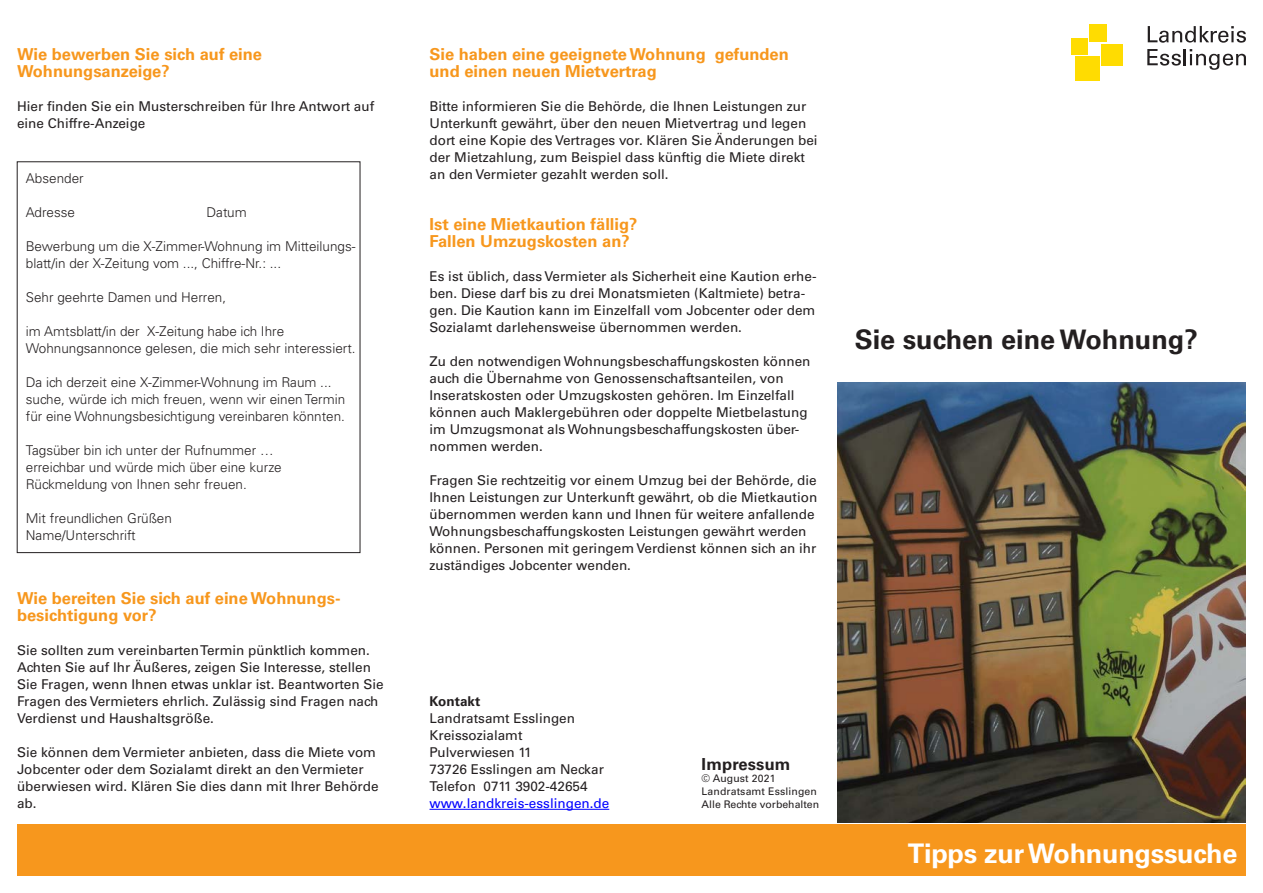
<style>
.page{position:relative;width:1263px;height:893px;background:#fff}
.page>*{position:absolute;margin:0;border:0;box-sizing:border-box;transform-origin:0 0}
.t1{font:700 27px "Univers LT Std";letter-spacing:-.01em;color:#fff}
.t2{font:700 27px "Univers LT Std";color:#231f20}
.t3{font:700 16.5px/17px "Univers LT Std";color:#f7971d}
.t4{font:700 16.5px "Univers LT Std";letter-spacing:.01em;color:#231f20}
.t5{font:13.5px/17px "Univers LT Std";color:#231f20}
.t6{font:300 13.5px/17px "Univers LT Std";color:#231f20}
.t7{font:13.5px "Univers LT Std";color:#00f}
.t8{font:700 13.5px "Univers LT Std";color:#231f20}
.t9{font:10.5px/12.8px "Univers LT Std";letter-spacing:.01em;color:#231f20}
</style>
<div class="page">
<div style="left:1071px;top:38px;width:17px;height:16px;background:#ffdc01"></div>
<div style="left:1075px;top:56px;width:25px;height:25px;background:#ffdc01"></div>
<div style="left:1101px;top:44px;width:22px;height:21px;background:#ffdc01"></div>
<div style="left:1089px;top:24px;width:18px;height:18px;background:#ffdc01"></div>
<svg style="left:1148px;top:26px;width:98px;height:17px"></svg>
<svg style="left:1147px;top:49px;width:99px;height:21px"></svg>
<div style="left:17px;top:825px;width:1229px;height:51px;background:#f7971d"></div>
<img style="left:838px;top:383px;width:408px;height:440px">
<hr style="left:429px;top:809px;width:180px;height:1px;background:#00f">
<p class="t3" style="left:17px;top:45px;width:247px">Wie bewerben Sie sich auf eine<br>Wohnungsanzeige?</p>
<p class="t5" style="left:17px;top:97px;width:359px">Hier finden Sie ein Musterschreiben für Ihre Antwort auf eine Chiffre-Anzeige</p>
<p class="t6" style="left:26px;top:170px;width:59px">Absender</p>
<p class="t6" style="left:26px;top:204px;width:51px">Adresse</p>
<p class="t6" style="left:206px;top:204px;width:42px">Datum</p>
<p class="t6" style="left:26px;top:238px;width:331px">Bewerbung um die X-Zimmer-Wohnung im Mitteilungs&shy;blatt/in der X-Zeitung vom ..., Chiffre-Nr.: ...</p>
<p class="t6" style="left:26px;top:289px;width:202px">Sehr geehrte Damen und Herren,</p>
<p class="t6" style="left:26px;top:323px;width:331px">im Amtsblatt/in der X-Zeitung habe ich Ihre<br>Wohnungsannonce gelesen, die mich sehr interessiert.</p>
<p class="t6" style="left:26px;top:374px;width:321px">Da ich derzeit eine X-Zimmer-Wohnung im Raum ... suche, würde ich mich freuen, wenn wir einen Termin für eine Wohnungsbesichtigung vereinbaren könnten.</p>
<p class="t6" style="left:26px;top:442px;width:257px">Tagsüber bin ich unter der Rufnummer … erreichbar und würde mich über eine kurze<br>Rückmeldung von Ihnen sehr freuen.</p>
<p class="t6" style="left:26px;top:510px;width:148px">Mit freundlichen Grüßen<br>Name/Unterschrift</p>
<p class="t3" style="left:429px;top:45px;width:361px">Sie haben eine geeignete Wohnung gefunden und einen neuen Mietvertrag</p>
<p class="t5" style="left:429px;top:97px;width:390px">Bitte informieren Sie die Behörde, die Ihnen Leistungen zur Unterkunft gewährt, über den neuen Mietvertrag und legen dort eine Kopie des Vertrages vor. Klären Sie Änderungen bei der Mietzahlung, zum Beispiel dass künftig die Miete direkt an den Vermieter gezahlt werden soll.</p>
<p class="t3" style="left:429px;top:215px;width:209px">Ist eine Mietkaution fällig?<br>Fallen Umzugskosten an?</p>
<p class="t5" style="left:429px;top:267px;width:389px">Es ist üblich, dass Vermieter als Sicherheit eine Kaution erhe&shy;ben. Diese darf bis zu drei Monatsmieten (Kaltmiete) betra&shy;gen. Die Kaution kann im Einzelfall vom Jobcenter oder dem Sozialamt darlehensweise übernommen werden.</p>
<p class="t5" style="left:429px;top:353px;width:382px">Zu den notwendigen Wohnungsbeschaffungskosten können auch die Übernahme von Genossenschaftsanteilen, von Inseratskosten oder Umzugskosten gehören. Im Einzelfall können auch Maklergebühren oder doppelte Mietbelastung im Umzugsmonat als Wohnungsbeschaffungskosten über&shy;nommen werden.</p>
<p class="t5" style="left:429px;top:472px;width:389px">Fragen Sie rechtzeitig vor einem Umzug bei der Behörde, die Ihnen Leistungen zur Unterkunft gewährt, ob die Mietkaution übernommen werden kann und Ihnen für weitere anfallende Wohnungsbeschaffungskosten Leistungen gewährt werden können. Personen mit geringem Verdienst können sich an ihr zuständiges Jobcenter wenden.</p>
<p class="t3" style="left:17px;top:590px;width:325px">Wie bereiten Sie sich auf eine Wohnungs&shy;besichtigung vor?</p>
<p class="t5" style="left:17px;top:642px;width:368px">Sie sollten zum vereinbarten Termin pünktlich kommen.<br>Achten Sie auf Ihr Äußeres, zeigen Sie Interesse, stellen Sie Fragen, wenn Ihnen etwas unklar ist. Beantworten Sie Fragen des Vermieters ehrlich. Zulässig sind Fragen nach Verdienst und Haushaltsgröße.</p>
<p class="t5" style="left:17px;top:744px;width:363px">Sie können dem Vermieter anbieten, dass die Miete vom Jobcenter oder dem Sozialamt direkt an den Vermieter überwiesen wird. Klären Sie dies dann mit Ihrer Behörde ab.</p>
<p class="t4" style="left:702px;top:754px;width:90px">Impressum</p>
<p class="t8" style="left:429px;top:693px;width:52px">Kontakt</p>
<p class="t5" style="left:429px;top:710px;width:176px">Landratsamt Esslingen<br>Kreissozialamt<br>Pulverwiesen 11<br>73726 Esslingen am Neckar<br>Telefon 0711 3902-42654</p>
<p class="t7" style="left:429px;top:795px;width:181px">www.landkreis-esslingen.de</p>
<p class="t9" style="left:702px;top:772px;width:119px">© August 2021<br>Landratsamt Esslingen<br>Alle Rechte vorbehalten</p>
<h1 class="t2" style="left:855px;top:323px;width:345px">Sie suchen eine Wohnung?</h1>
<h1 class="t1" style="left:908px;top:838px;width:331px">Tipps zur Wohnungssuche</h1>
</div>
